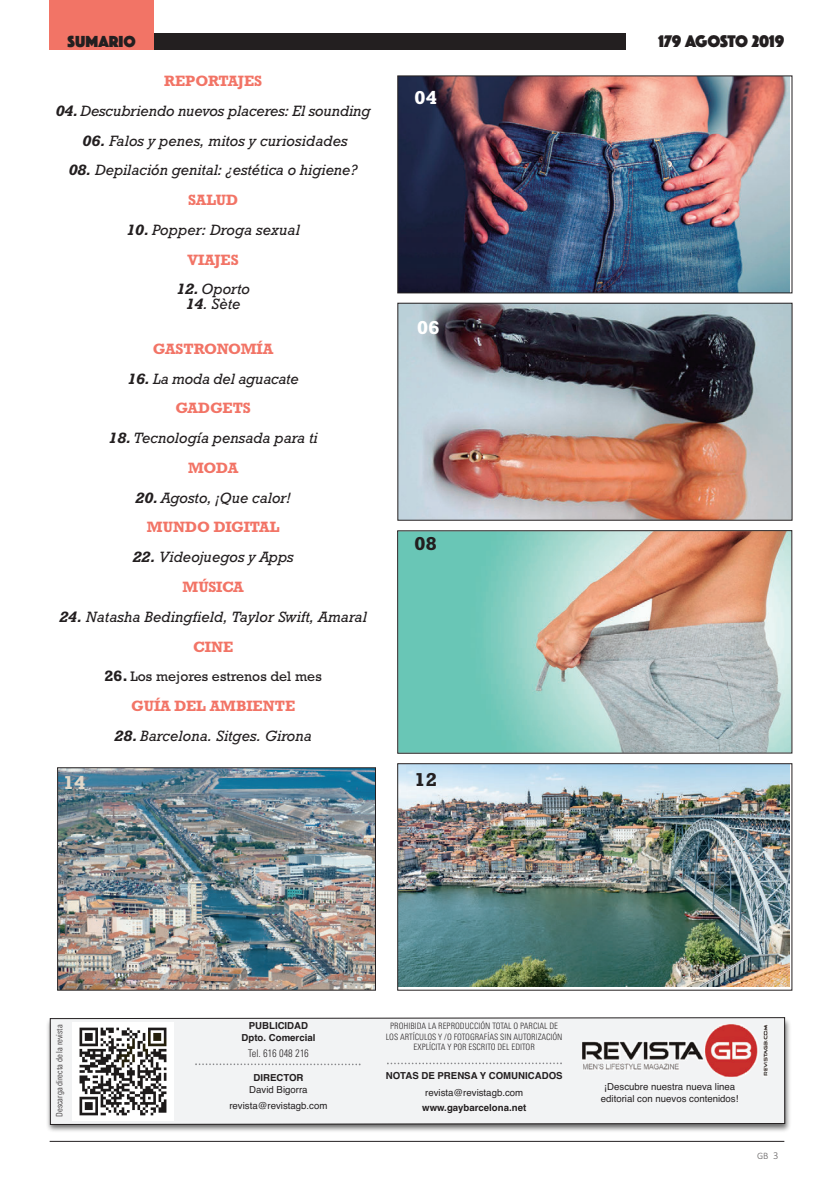
<style>
.page{position:relative;width:834px;height:1191px;background:#fff}
.page>*{position:absolute;margin:0;border:0;box-sizing:border-box;transform-origin:0 0}
.t1{font:17.5px "Phosphate Solid";letter-spacing:-.01em;color:#231f20}
.t2{font:700 17.5px "Rockwell";color:#fff}
.t3{font:700 17.5px "Rockwell";color:#231f20}
.t4{font:700 17.5px "Rockwell";color:#e1d8c9}
.t5{font:16.62px "Phosphate Solid";letter-spacing:.005em;color:#231f20}
.t6{font:italic 14px "Rockwell";color:#231f20}
.t7{font:700 14px "Rockwell";color:#f27466}
.t8{font:14px "Rockwell";letter-spacing:.005em;color:#231f20}
.t9{font:700 14px "Rockwell";letter-spacing:-.025em;color:#f27466}
.t10{font:300 condensed 10.5px "Linotype Univers";color:#231f20}
.t11{font:300 10.5px "Calibri";color:rgb(35 31 32/.7)}
.t12{font:300 9.8px "Calibri";color:rgb(35 31 32/.7)}
.t13{font:9.62px/11.5px "Helvetica";color:#231f20;text-align:center}
.t14{font:700 9.62px "Helvetica";color:#231f20}
.t15{font:300 condensed 8.75px/10.5px "Linotype Univers";color:#231f20;text-align:center}
.s1{font-weight:700}
</style>
<div class="page">
<hr style="left:50px;top:1141px;width:734px;height:1px;background:#231f20">
<img style="left:47px;top:1017px;width:743px;height:114px">
<div style="left:50px;top:1017px;width:735px;height:107px;background:#f2f3f4"></div>
<svg style="left:195px;top:1063px;width:165px;height:2px"></svg>
<svg style="left:387px;top:1062px;width:175px;height:2px"></svg>
<img style="left:73px;top:1022px;width:100px;height:98px">
<img style="left:581px;top:1024px;width:187px;height:53px">
<div style="left:50px;top:0;width:104px;height:50px;background:#f27466"></div>
<div style="left:154px;top:33px;width:471px;height:17px;background:#231f20"></div>
<img style="left:399px;top:532px;width:391px;height:219px">
<div style="left:397px;top:530px;width:395px;height:223px;border:1px solid #231f20"></div>
<img style="left:399px;top:305px;width:391px;height:213px">
<div style="left:397px;top:303px;width:395px;height:217px;border:1px solid #231f20"></div>
<img style="left:399px;top:765px;width:390px;height:221px">
<div style="left:397px;top:763px;width:395px;height:227px;border:1px solid #231f20"></div>
<img style="left:399px;top:77px;width:390px;height:214px">
<div style="left:397px;top:75px;width:395px;height:218px;border:1px solid #231f20"></div>
<img style="left:59px;top:769px;width:315px;height:219px">
<div style="left:57px;top:767px;width:319px;height:223px;border:1px solid #231f20"></div>
<p class="t5" style="left:68px;top:36px;width:70px">SUMARIO</p>
<p class="t1" style="left:658px;top:36px;width:127px">179 AGOSTO 2019</p>
<p class="t7" style="left:164px;top:77px;width:100px">REPORTAJES</p>
<p class="t6" style="left:56px;top:106px;width:316px"><span class="s1">04.</span> Descubriendo nuevos placeres: El sounding</p>
<p class="t6" style="left:83px;top:136px;width:266px"><span class="s1">06.</span> Falos y penes, mitos y curiosidades</p>
<p class="t6" style="left:69px;top:166px;width:290px"><span class="s1">08.</span> Depilación genital: ¿estética o higiene?</p>
<p class="t7" style="left:188px;top:196px;width:52px">SALUD</p>
<p class="t6" style="left:126px;top:225px;width:175px"><span class="s1">10.</span> Popper: Droga sexual</p>
<p class="t7" style="left:187px;top:255px;width:53px">VIAJES</p>
<p class="t6" style="left:176px;top:285px;width:75px"><span class="s1">12.</span> Oporto</p>
<p class="t6" style="left:186px;top:300px;width:56px"><span class="s1">14</span>. Sète</p>
<p class="t9" style="left:153px;top:344px;width:122px">GASTRONOMÍA</p>
<p class="t6" style="left:127px;top:374px;width:173px"><span class="s1">16.</span> La moda del aguacate</p>
<p class="t7" style="left:175px;top:404px;width:77px">GADGETS</p>
<p class="t6" style="left:109px;top:434px;width:211px"><span class="s1">18.</span> Tecnología pensada para ti</p>
<p class="t7" style="left:188px;top:463px;width:52px">MODA</p>
<p class="t6" style="left:136px;top:493px;width:157px"><span class="s1">20.</span> Agosto, ¡Que calor!</p>
<p class="t7" style="left:147px;top:523px;width:134px">MUNDO DIGITAL</p>
<p class="t6" style="left:133px;top:553px;width:162px"><span class="s1">22.</span> Videojuegos y Apps</p>
<p class="t7" style="left:182px;top:582px;width:63px">MÚSICA</p>
<p class="t6" style="left:59px;top:612px;width:309px"><span class="s1">24.</span> Natasha Bedingfield, Taylor Swift, Amaral</p>
<p class="t7" style="left:193px;top:642px;width:42px">CINE</p>
<p class="t8" style="left:105px;top:672px;width:218px"><span class="s1">26.</span> Los mejores estrenos del mes</p>
<p class="t7" style="left:131px;top:701px;width:165px">GUÍA DEL AMBIENTE</p>
<p class="t6" style="left:114px;top:731px;width:199px"><span class="s1">28.</span> Barcelona. Sitges. Girona</p>
<p class="t4" style="left:63px;top:777px;width:24px">14</p>
<p class="t2" style="left:414px;top:92px;width:24px">04</p>
<p class="t2" style="left:417px;top:322px;width:24px">06</p>
<p class="t3" style="left:414px;top:538px;width:24px">08</p>
<p class="t3" style="left:414px;top:774px;width:24px">12</p>
<p class="t15" style="left:55px;top:1117px;width:94px;rotate:-90deg">Descarga directa de la revista</p>
<p class="t14" style="left:249px;top:1022px;width:61px">PUBLICIDAD</p>
<p class="t14" style="left:241px;top:1034px;width:75px">Dpto. Comercial</p>
<p class="t10" style="left:248px;top:1049px;width:62px">Tel. 616 048 216</p>
<p class="t14" style="left:253px;top:1074px;width:52px">DIRECTOR</p>
<p class="t13" style="left:249px;top:1084px;width:60px">David Bigorra</p>
<p class="t13" style="left:229px;top:1101px;width:100px">revista@revistagb.com</p>
<p class="t15" style="left:386px;top:1021px;width:178px">PROHIBIDA LA REPRODUCCIÓN TOTAL O PARCIAL DE<br>LOS ARTÍCULOS Y /O FOTOGRAFÍAS SIN AUTORIZACIÓN<br>EXPLÍCITA Y POR ESCRITO DEL EDITOR</p>
<p class="t14" style="left:386px;top:1071px;width:178px">NOTAS DE PRENSA Y COMUNICADOS</p>
<p class="t13" style="left:425px;top:1088px;width:100px">revista@revistagb.com</p>
<p class="t14" style="left:422px;top:1103px;width:105px">www.gaybarcelona.net</p>
<p class="t13" style="left:600px;top:1081px;width:139px">¡Descubre nuestra nueva linea editorial con nuevos contenidos!</p>
<p class="t12" style="left:756px;top:1149px;width:13px">GB</p>
<p class="t11" style="left:773px;top:1149px;width:7px">3</p>
</div>
